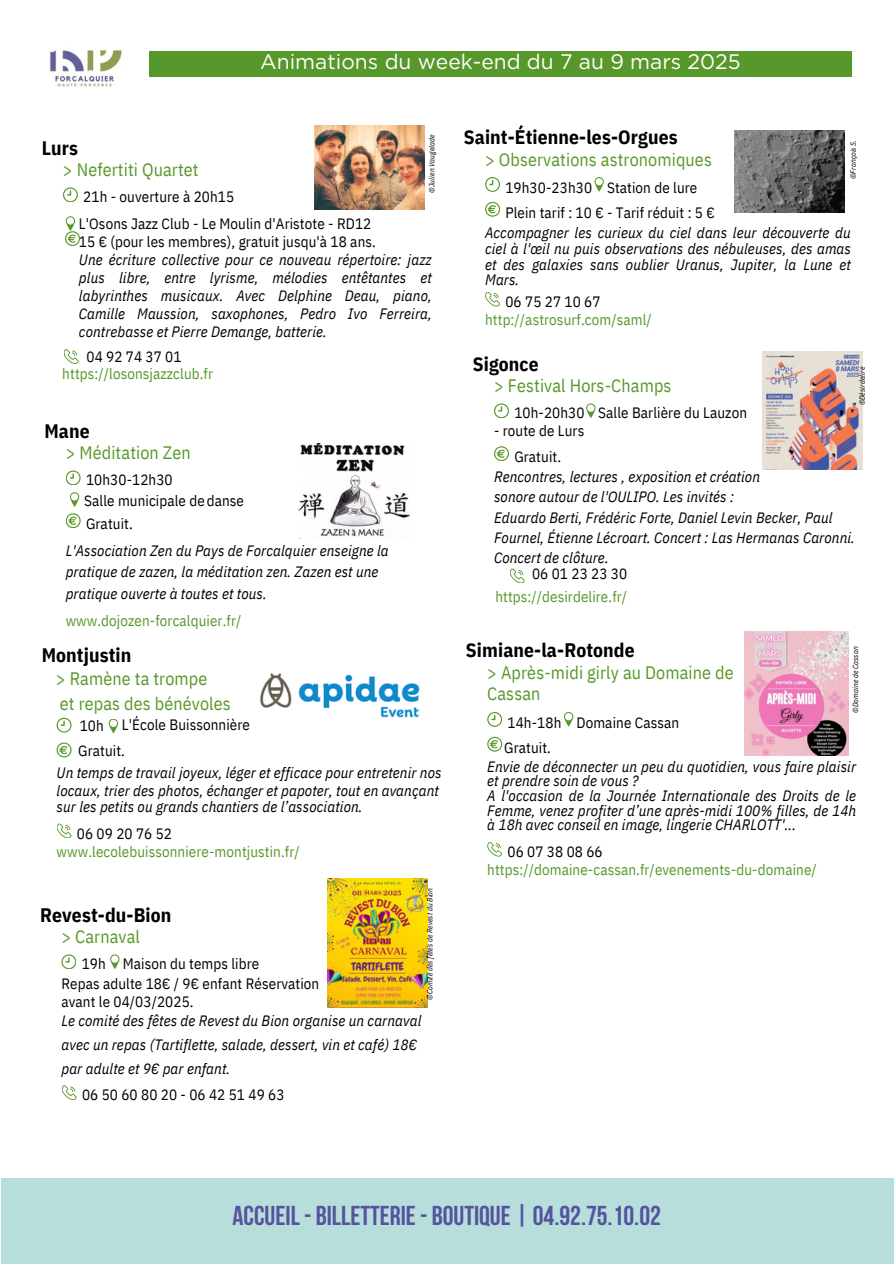
<style>
.page{position:relative;width:894px;height:1264px;background:#fff}
.page>*{position:absolute;margin:0;border:0;box-sizing:border-box;transform-origin:0 0}
.t1{font:700 27.15px "Bebas Neue";color:#55539f}
.t2{font:21px "Gotham";color:#fff}
.t3{font:700 19.5px "IBM Plex Sans Cond";letter-spacing:.005em;color:#000}
.t4{font:18px/21.3px "IBM Plex Sans Cond";letter-spacing:.005em;color:#57982a}
.t5{font:italic 15px/18px "IBM Plex Sans Cond";letter-spacing:.005em;color:#000}
.t6{font:15px/18.6px "IBM Plex Sans Cond";letter-spacing:.005em;color:#000}
.t7{font:15px/16.8px "IBM Plex Sans Cond";letter-spacing:.005em;color:#57982a;text-align:center}
.t8{font:italic 7.5px "IBM Plex Sans Cond";letter-spacing:.005em;color:#000}
.s1{font-style:normal}
.s2{color:#000}
.s3{font-style:italic}
</style>
<div class="page">
<svg style="left:63px;top:187px;width:15px;height:15px"></svg>
<svg style="left:64px;top:349px;width:14px;height:15px"></svg>
<svg style="left:66px;top:513px;width:15px;height:15px"></svg>
<svg style="left:66px;top:470px;width:15px;height:15px"></svg>
<svg style="left:57px;top:717px;width:14px;height:15px"></svg>
<svg style="left:57px;top:742px;width:15px;height:15px"></svg>
<svg style="left:57px;top:823px;width:14px;height:15px"></svg>
<svg style="left:109px;top:719px;width:9px;height:14px"></svg>
<svg style="left:70px;top:492px;width:9px;height:15px"></svg>
<svg style="left:61px;top:954px;width:15px;height:15px"></svg>
<svg style="left:62px;top:1085px;width:15px;height:15px"></svg>
<svg style="left:110px;top:954px;width:9px;height:15px"></svg>
<svg style="left:485px;top:177px;width:15px;height:15px"></svg>
<svg style="left:485px;top:202px;width:15px;height:15px"></svg>
<svg style="left:485px;top:292px;width:15px;height:14px"></svg>
<svg style="left:594px;top:177px;width:9px;height:15px"></svg>
<svg style="left:494px;top:446px;width:15px;height:15px"></svg>
<svg style="left:494px;top:403px;width:15px;height:15px"></svg>
<svg style="left:510px;top:568px;width:14px;height:15px"></svg>
<svg style="left:586px;top:403px;width:9px;height:15px"></svg>
<img style="left:314px;top:126px;width:111px;height:83px">
<img style="left:299px;top:443px;width:110px;height:94px">
<img style="left:327px;top:878px;width:100px;height:129px">
<img style="left:734px;top:131px;width:110px;height:82px">
<img style="left:762px;top:351px;width:100px;height:118px">
<img style="left:744px;top:631px;width:104px;height:124px">
<svg style="left:487px;top:712px;width:15px;height:14px"></svg>
<svg style="left:487px;top:736px;width:15px;height:15px"></svg>
<svg style="left:487px;top:842px;width:15px;height:14px"></svg>
<div style="left:1px;top:1178px;width:892px;height:85px;background:#b7deda"></div>
<div style="left:149px;top:51px;width:701px;height:25px;background:#57982a"></div>
<svg style="left:564px;top:712px;width:9px;height:15px"></svg>
<img style="left:49px;top:50px;width:73px;height:37px">
<svg style="left:65px;top:216px;width:15px;height:30px"></svg>
<img style="left:260px;top:673px;width:160px;height:45px">
<h4 class="t2" style="left:260px;top:49px;width:482px">Animations du week-end du 7 au 9 mars 2025</h4>
<h3 class="t3" style="left:42px;top:135px;width:38px">Lurs</h3>
<p class="t4" style="left:63px;top:159px;width:137px">&gt; Nefertiti Quartet</p>
<p class="t6" style="left:83px;top:187px;width:152px">21h - ouverture à 20h15</p>
<h5 class="t8" style="left:427px;top:193px;width:59px;rotate:-90deg">©Julien Vaugelade</h5>
<p class="t5" style="left:79px;top:214px;width:354px"><span class="s1">L'Osons Jazz Club - Le Moulin d'Aristote - RD12<br>15 € (pour les membres), gratuit jusqu'à 18 ans.<br></span>Une écriture collective pour ce nouveau répertoire: jazz plus libre, entre lyrisme, mélodies entêtantes et labyrinthes musicaux. Avec Delphine Deau, piano, Camille Maussion, saxophones, Pedro Ivo Ferreira, contrebasse et Pierre Demange, batterie.</p>
<h2 class="t7" style="left:62px;top:348px;width:152px"><span class="s2">04 92 74 37 01 </span>https://losonsjazzclub.fr</h2>
<h2 class="t3" style="left:44px;top:417px;width:47px">Mane</h2>
<h5 class="t4" style="left:66px;top:442px;width:126px">&gt; Méditation Zen</h5>
<h5 class="t6" style="left:86px;top:470px;width:88px">10h30-12h30</h5>
<h5 class="t6" style="left:84px;top:491px;width:161px">Salle municipale dedanse</h5>
<h5 class="t6" style="left:86px;top:514px;width:48px">Gratuit.</h5>
<h5 class="t5" style="left:66px;top:539px;width:324px;line-height:21.3px">L'Association Zen du Pays de Forcalquier enseigne la pratique de zazen, la méditation zen. Zazen est une pratique ouverte à toutes et tous.</h5>
<h5 class="t7" style="left:66px;top:611px;width:177px">www.dojozen-forcalquier.fr/</h5>
<h4 class="t3" style="left:42px;top:642px;width:91px">Montjustin</h4>
<h5 class="t4" style="left:56px;top:667px;width:153px">&gt; Ramène ta trompe</h5>
<h2 class="t4" style="left:60px;top:692px;width:172px">et repas des bénévoles</h2>
<p class="t6" style="left:80px;top:715px;width:26px">10h</p>
<h4 class="t6" style="left:122px;top:715px;width:129px">L'École Buissonnière</h4>
<h5 class="t6" style="left:78px;top:741px;width:48px">Gratuit.</h5>
<h5 class="t5" style="left:57px;top:763px;width:386px;line-height:17.4px">Un temps de travail joyeux, léger et efficace pour entretenir nos locaux, trier des photos, échanger et papoter, tout en avançant sur les petits ou grands chantiers de l’association.</h5>
<h5 class="t6" style="left:77px;top:824px;width:97px">06 09 20 76 52</h5>
<h5 class="t7" style="left:57px;top:843px;width:244px">www.lecolebuissonniere-montjustin.fr/</h5>
<h2 class="t8" style="left:424px;top:999px;width:113px;rotate:-90deg">©Comité des fêtes de Revest du Bion</h2>
<h5 class="t3" style="left:40px;top:901px;width:133px">Revest-du-Bion</h5>
<h5 class="t4" style="left:61px;top:925px;width:80px">&gt; Carnaval</h5>
<h2 class="t6" style="left:82px;top:954px;width:26px">19h</h2>
<p class="t6" style="left:123px;top:954px;width:138px">Maison du temps libre</p>
<h4 class="t6" style="left:61px;top:974px;width:361px">Repas adulte 18€ / 9€ enfant Réservation<br>avant le 04/03/2025.<br><span class="s3">Le comité des fêtes de Revest du Bion organise un carnaval</span></h4>
<h4 class="t5" style="left:61px;top:1032px;width:357px;line-height:23.7px">avec un repas (Tartiflette, salade, dessert, vin et café) 18€ par adulte et 9€ par enfant.</h4>
<p class="t6" style="left:82px;top:1085px;width:204px">0650608020-0642514963</p>
<h5 class="t3" style="left:463px;top:124px;width:215px">Saint-Étienne-les-Orgues</h5>
<p class="t4" style="left:485px;top:148px;width:228px">&gt; Observations astronomiques</p>
<h5 class="t8" style="left:847px;top:179px;width:41px;rotate:-90deg">©François S.</h5>
<h5 class="t6" style="left:505px;top:178px;width:88px">19h30-23h30</h5>
<h5 class="t6" style="left:607px;top:178px;width:92px">Station de lure</h5>
<h5 class="t6" style="left:505px;top:203px;width:211px">Plein tarif : 10 € - Tarif réduit : 5 €</h5>
<h5 class="t5" style="left:485px;top:224px;width:367px;line-height:15.8px;text-align:justify">Accompagner les curieux du ciel dans leur découverte du ciel à l'œil nu puis observations des nébuleuses, des amas et des galaxies sans oublier Uranus, Jupiter, la Lune et Mars.</h5>
<h5 class="t6" style="left:505px;top:292px;width:97px">06 75 27 10 67</h5>
<h5 class="t7" style="left:485px;top:311px;width:168px">http://astrosurf.com/saml/</h5>
<p class="t3" style="left:472px;top:350px;width:67px">Sigonce</p>
<h4 class="t8" style="left:856px;top:405px;width:40px;rotate:-90deg">©Désirdelire</h4>
<h4 class="t4" style="left:494px;top:375px;width:179px">&gt; Festival Hors-Champs</h4>
<p class="t6" style="left:514px;top:403px;width:72px">10h-20h30</p>
<h2 class="t6" style="left:598px;top:403px;width:150px">Salle Barlière du Lauzon</h2>
<h4 class="t6" style="left:494px;top:421px;width:92px">- route de Lurs</h4>
<p class="t6" style="left:514px;top:447px;width:48px">Gratuit.</p>
<h5 class="t5" style="left:494px;top:466px;width:362px;line-height:20.2px">Rencontres, lectures , exposition et création<br>sonore autour de l'OULIPO. Les invités :<br>Eduardo Berti, Frédéric Forte, Daniel Levin Becker, Paul Fournel, Étienne Lécroart. Concert : Las Hermanas Caronni.<br>Concert de clôture.</h5>
<h5 class="t7" style="left:495px;top:562px;width:133px;line-height:22.5px;text-align:right"><span class="s2">06 01 23 23 30 </span>https://desirdelire.fr/</h5>
<p class="t3" style="left:466px;top:637px;width:170px">Simiane-la-Rotonde</p>
<h5 class="t4" style="left:487px;top:661px;width:248px">&gt; Après-midi girly au Domaine de<br>Cassan</h5>
<h5 class="t8" style="left:850px;top:712px;width:67px;rotate:-90deg">©Domaine de Cassan</h5>
<h5 class="t6" style="left:504px;top:709px;width:59px;line-height:24.8px">14h-18h<br>Gratuit.</h5>
<h5 class="t6" style="left:576px;top:713px;width:104px">Domaine Cassan</h5>
<h5 class="t5" style="left:487px;top:758px;width:370px;line-height:14.7px">Envie de déconnecter un peu du quotidien, vous faire plaisir et prendre soin de vous ?<br>A l'occasion de la Journée Internationale des Droits de le Femme, venez profiter d’une après-midi 100% filles, de 14h à 18h avec conseil en image, lingerie CHARLOTT'...</h5>
<h5 class="t6" style="left:507px;top:842px;width:97px">06 07 38 08 66</h5>
<p class="t7" style="left:487px;top:861px;width:331px">https://domaine-cassan.fr/evenements-du-domaine/</p>
<h2 class="t1" style="left:232px;top:1204px;width:429px">ACCUEIL- BILLETTERIE- BOUTIQUE | 04.92.75.10.02</h2>
</div>
